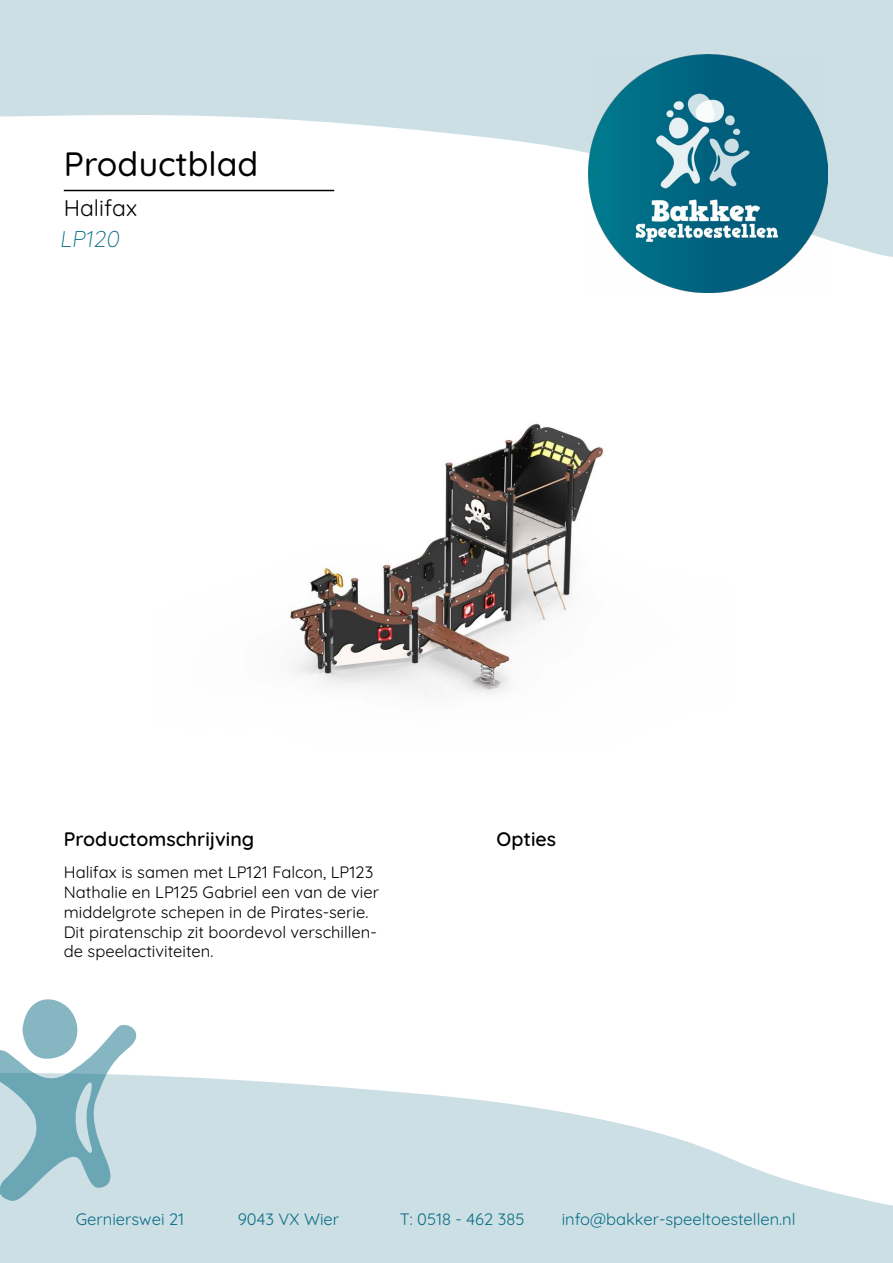
<style>
.page{position:relative;width:893px;height:1263px;background:#fff}
.page>*{position:absolute;margin:0;border:0;box-sizing:border-box;transform-origin:0 0}
.t1{font:500 33.75px "Quicksand";color:#000}
.t2{font:22.8px "Quicksand";color:#000}
.t3{font:300 22.8px "Quicksand";color:#0b6d85}
.t4{font:600 19.5px "Quicksand";color:#000}
.t5{font:16.5px/19.8px "Quicksand";color:#000}
.t6{font:16.5px "Quicksand";color:#0b6d85}
</style>
<div class="page">
<svg style="left:0;top:0;width:893px;height:257px;fill:#ccdfe5"></svg>
<img style="left:589px;top:54px;width:238px;height:238px">
<svg style="left:0;top:1075px;width:893px;height:188px;fill:#ccdfe5"></svg>
<svg style="left:0;top:999px;width:136px;height:202px"></svg>
<hr style="left:64px;top:190px;width:270px;height:1px;background:#000">
<img style="left:290px;top:423px;width:314px;height:271px">
<h1 class="t1" style="left:64px;top:138px;width:196px">Productblad</h1>
<h2 class="t2" style="left:64px;top:191px;width:75px">Halifax</h2>
<h2 class="t3" style="left:60px;top:221px;width:65px">LP120</h2>
<p class="t4" style="left:64px;top:823px;width:192px">Productomschrijving</p>
<p class="t4" style="left:497px;top:823px;width:61px">Opties</p>
<p class="t5" style="left:64px;top:861px;width:317px">Halifax is samen met LP121 Falcon, LP123<br>Nathalie en LP125 Gabriel een van de vier middelgrote schepen in de Pirates-serie.<br>Dit piratenschip zit boordevol verschillen&shy;de speelactiviteiten.</p>
<p class="t6" style="left:76px;top:1207px;width:110px">Gernierswei 21</p>
<p class="t6" style="left:238px;top:1207px;width:103px">9043 VX Wier</p>
<p class="t6" style="left:400px;top:1207px;width:126px">T: 0518 - 462 385</p>
<p class="t6" style="left:562px;top:1207px;width:235px">info@bakker-speeltoestellen.nl</p>
</div>
